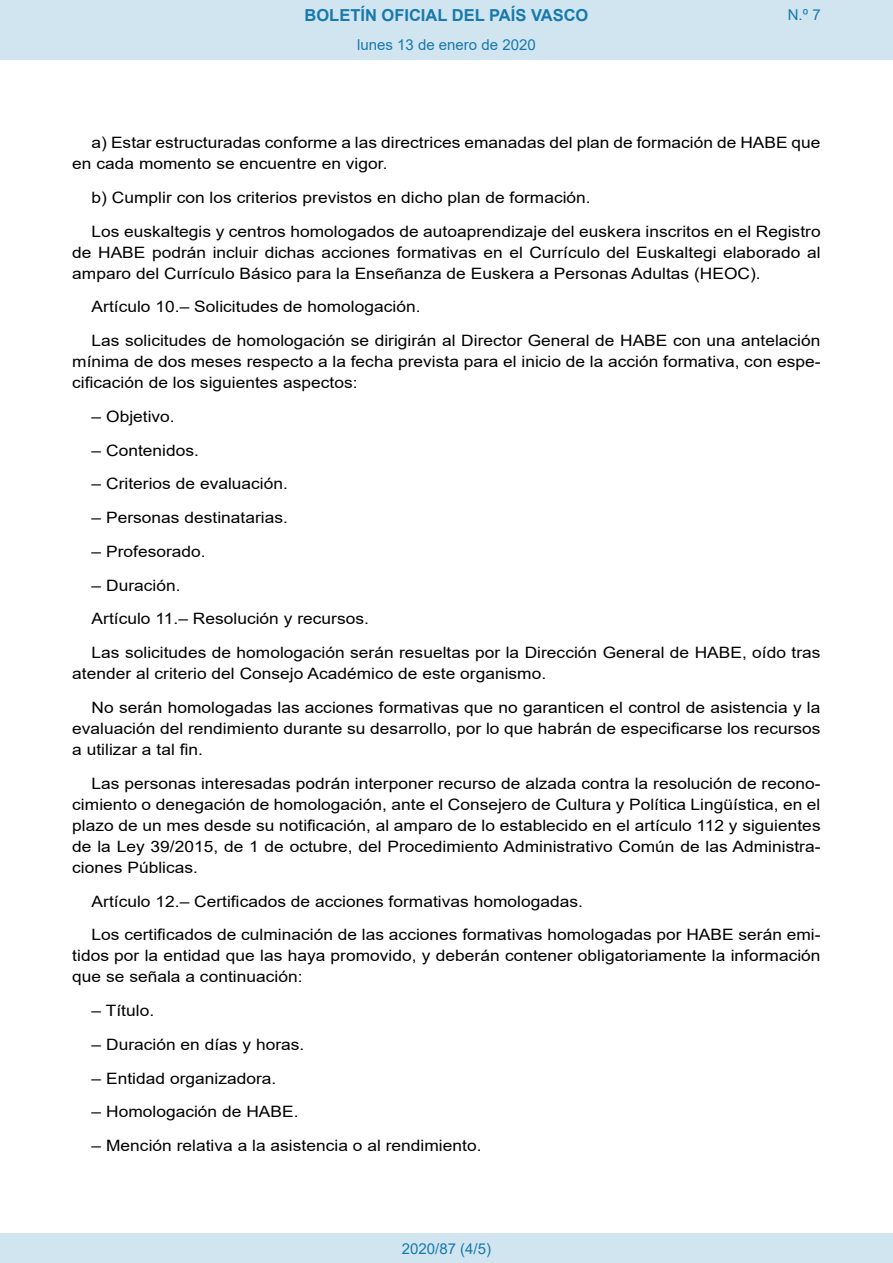
<style>
.page{position:relative;width:893px;height:1263px;background:#fff}
.page>*{position:absolute;margin:0;border:0;box-sizing:border-box;transform-origin:0 0}
.t1{font:700 16.5px "Arial";color:#1879ad}
.BOPVDetalle{font:15.6px/21px "Arial";color:#000;text-align:justify;scale:1.11 1}
.Paginacion_Centro{font:15px "Arial";color:#1879ad}
</style>
<div class="page">
<div style="left:0;top:0;width:893px;height:60px;background:#d0e5f0"></div>
<div style="left:0;top:1233px;width:893px;height:30px;background:#d0e5f0"></div>
<p class="t1" style="left:305px;top:3px;width:285px">BOLETÍN OFICIAL DEL PAÍS VASCO</p>
<p class="Paginacion_Centro" style="left:357px;top:35px;width:180px">lunes 13 de enero de 2020</p>
<p class="Paginacion_Centro" style="left:788px;top:5px;width:34px">N.º 7</p>
<p class="BOPVDetalle" style="left:72px;top:132px;width:676px;text-indent:19px">a) Estar estructuradas conforme a las directrices emanadas del plan de formación de HABE que en cada momento se encuentre en vigor.</p>
<p class="BOPVDetalle" style="left:92px;top:187px;width:451px">b) Cumplir con los criterios previstos en dicho plan de formación.</p>
<p class="BOPVDetalle" style="left:72px;top:221px;width:676px;text-indent:19px">Los euskaltegis y centros homologados de autoaprendizaje del euskera inscritos en el Registro de HABE podrán incluir dichas acciones formativas en el Currículo del Euskaltegi elaborado al amparo del Currículo Básico para la Enseñanza de Euskera a Personas Adultas (HEOC).</p>
<p class="BOPVDetalle" style="left:92px;top:296px;width:298px">Artículo 10.– Solicitudes de homologación.</p>
<p class="BOPVDetalle" style="left:72px;top:330px;width:676px;text-indent:19px">Las solicitudes de homologación se dirigirán al Director General de HABE con una antelación mínima de dos meses respecto a la fecha prevista para el inicio de la acción formativa, con espe&shy;cificación de los siguientes aspectos:</p>
<p class="BOPVDetalle" style="left:92px;top:406px;width:76px">– Objetivo.</p>
<p class="BOPVDetalle" style="left:92px;top:440px;width:98px">– Contenidos.</p>
<p class="BOPVDetalle" style="left:92px;top:473px;width:178px">– Criterios de evaluación.</p>
<p class="BOPVDetalle" style="left:92px;top:507px;width:178px">– Personas destinatarias.</p>
<p class="BOPVDetalle" style="left:92px;top:541px;width:104px">– Profesorado.</p>
<p class="BOPVDetalle" style="left:92px;top:575px;width:82px">– Duración.</p>
<p class="BOPVDetalle" style="left:92px;top:608px;width:251px">Artículo 11.– Resolución y recursos.</p>
<p class="BOPVDetalle" style="left:72px;top:642px;width:676px;text-indent:19px">Las solicitudes de homologación serán resueltas por la Dirección General de HABE, oído tras atender al criterio del Consejo Académico de este organismo.</p>
<p class="BOPVDetalle" style="left:72px;top:697px;width:676px;text-indent:19px">No serán homologadas las acciones formativas que no garanticen el control de asistencia y la evaluación del rendimiento durante su desarrollo, por lo que habrán de especificarse los recursos a utilizar a tal fin.</p>
<p class="BOPVDetalle" style="left:72px;top:773px;width:676px;text-indent:19px">Las personas interesadas podrán interponer recurso de alzada contra la resolución de recono&shy;cimiento o denegación de homologación, ante el Consejero de Cultura y Política Lingüística, en el plazo de un mes desde su notificación, al amparo de lo establecido en el artículo 112 y siguientes de la Ley 39/2015, de 1 de octubre, del Procedimiento Administrativo Común de las Administra&shy;ciones Públicas.</p>
<p class="BOPVDetalle" style="left:92px;top:890px;width:444px">Artículo 12.– Certificados de acciones formativas homologadas.</p>
<p class="BOPVDetalle" style="left:72px;top:924px;width:676px;text-indent:19px">Los certificados de culminación de las acciones formativas homologadas por HABE serán emi&shy;tidos por la entidad que las haya promovido, y deberán contener obligatoriamente la información que se señala a continuación:</p>
<p class="BOPVDetalle" style="left:92px;top:1000px;width:58px">– Título.</p>
<p class="BOPVDetalle" style="left:92px;top:1034px;width:193px">– Duración en días y horas.</p>
<p class="BOPVDetalle" style="left:92px;top:1067px;width:168px">– Entidad organizadora.</p>
<p class="BOPVDetalle" style="left:92px;top:1101px;width:188px">– Homologación de HABE.</p>
<p class="BOPVDetalle" style="left:92px;top:1135px;width:353px">– Mención relativa a la asistencia o al rendimiento.</p>
<p class="Paginacion_Centro" style="left:402px;top:1238px;width:91px">2020/87 (4/5)</p>
</div>
